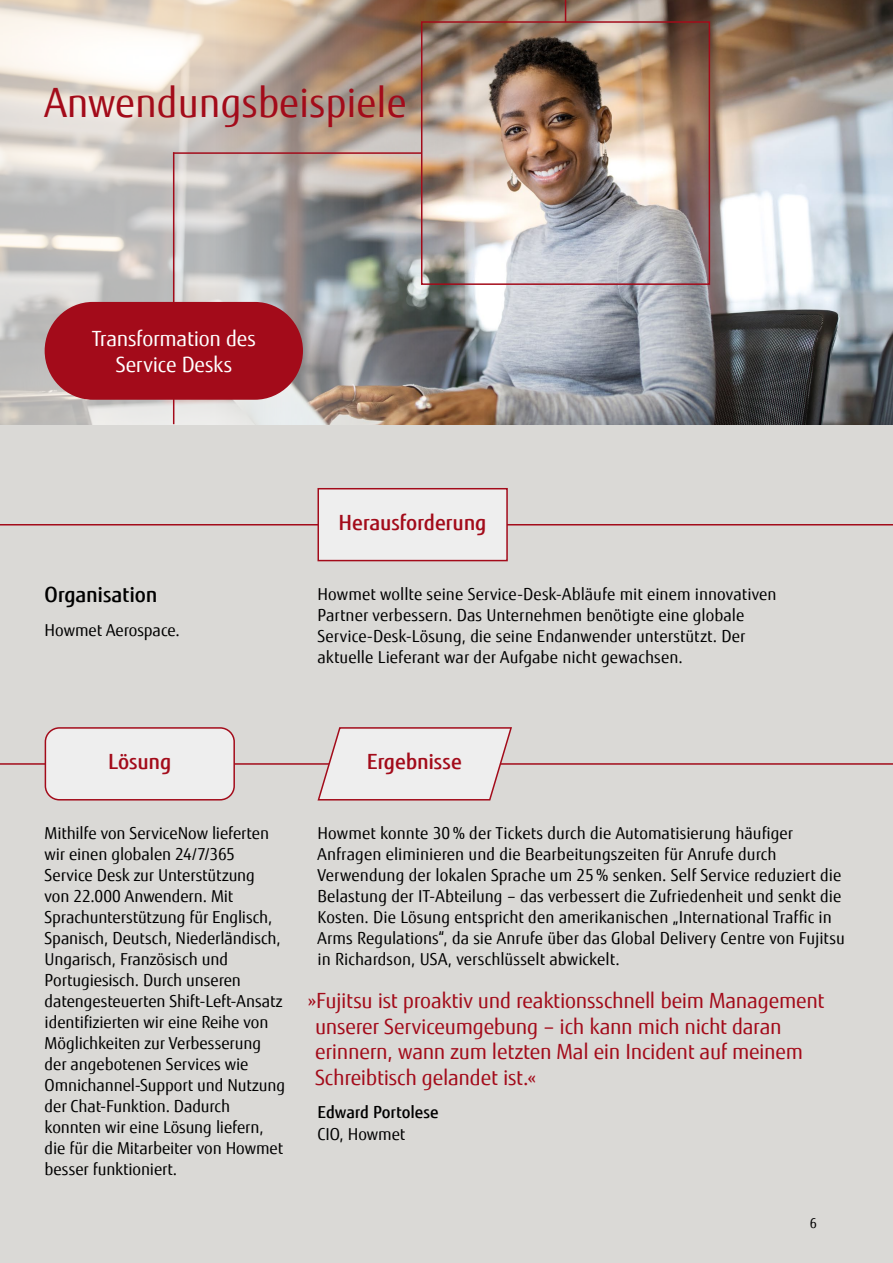
<style>
.page{position:relative;width:893px;height:1263px;background:#dad9d6}
.page>*{position:absolute;margin:0;border:0;box-sizing:border-box;transform-origin:0 0}
.t1{font:40.5px "Fujitsu Sans";color:#a30b1a}
.t2{font:21px/25.5px "Fujitsu Sans";letter-spacing:-.015em;color:#a30b1a}
.t3{font:500 21px "Fujitsu Sans";letter-spacing:-.01em;color:#a30b1a}
.t4{font:21px/25.5px "Fujitsu Sans";letter-spacing:-.01em;color:#fff;text-align:center}
.t5{font:500 21px "Fujitsu Sans";letter-spacing:-.015em;color:#000}
.t6{font:16.5px/21px "Fujitsu Sans";color:#000}
.t7{font:500 16.5px "Fujitsu Sans";color:#000}
.t8{font:13.5px "Fujitsu Sans";color:#000}
</style>
<div class="page">
<img style="left:446px;top:0;width:447px;height:424px">
<img style="left:0;top:0;width:446px;height:424px">
<svg style="left:565px;top:0;width:1px;height:21px"></svg>
<hr style="left:173px;top:152px;width:1px;height:272px;background:#a30b1a">
<div style="left:421px;top:21px;width:289px;height:264px;border:2px solid #a30b1a"></div>
<hr style="left:173px;top:152px;width:249px;height:2px;background:#a30b1a">
<hr style="left:0;top:763px;width:893px;height:2px;background:#a30b1a">
<hr style="left:0;top:524px;width:893px;height:1px;background:#a30b1a">
<div style="left:318px;top:489px;width:189px;height:72px;background:#eee"></div>
<div style="left:317px;top:488px;width:191px;height:73px;border:2px solid #a30b1a"></div>
<div style="left:45px;top:728px;width:189px;height:72px;background:#eee;border-radius:14px"></div>
<div style="left:45px;top:727px;width:190px;height:73px;border:2px solid #a30b1a;border-radius:14px"></div>
<svg style="left:316px;top:727px;width:197px;height:74px;background:#e7dfdf"></svg>
<div style="left:45px;top:302px;width:258px;height:98px;background:#a30b1a;border-radius:49px"></div>
<h1 class="t1" style="left:45px;top:78px;width:364px">Anwendungsbeispiele</h1>
<p class="t4" style="left:92px;top:326px;width:165px">Transformation des<br>Service Desks</p>
<p class="t5" style="left:45px;top:581px;width:114px">Organisation</p>
<p class="t6" style="left:45px;top:619px;width:137px">Howmet Aerospace.</p>
<p class="t3" style="left:339px;top:510px;width:150px">Herausforderung</p>
<p class="t6" style="left:317px;top:583px;width:461px">Howmet wollte seine Service-Desk-Abläufe mit einem innovativen Partner verbessern. Das Unternehmen benötigte eine globale Service-Desk-Lösung, die seine Endanwender unterstützt. Der aktuelle Lieferant war der Aufgabe nicht gewachsen.</p>
<p class="t3" style="left:108px;top:749px;width:65px">Lösung</p>
<p class="t3" style="left:367px;top:749px;width:97px">Ergebnisse</p>
<p class="t6" style="left:45px;top:823px;width:242px">Mithilfe von ServiceNow lieferten wir einen globalen 24/7/365<br>Service Desk zur Unterstützung<br>von 22.000 Anwendern. Mit<br>Sprachunterstützung für Englisch,<br>Spanisch, Deutsch, Niederländisch,<br>Ungarisch, Französisch und<br>Portugiesisch. Durch unseren datengesteuerten Shift-Left-Ansatz identifizierten wir eine Reihe von<br>Möglichkeiten zur Verbesserung der angebotenen Services wie<br>Omnichannel-Support und Nutzung der Chat-Funktion. Dadurch konnten wir eine Lösung liefern, die für die Mitarbeiter von Howmet besser funktioniert.</p>
<p class="t6" style="left:317px;top:823px;width:529px">Howmet konnte 30% der Tickets durch die Automatisierung häufiger Anfragen eliminieren und die Bearbeitungszeiten für Anrufe durch Verwendung der lokalen Sprache um 25% senken. Self Service reduziert die Belastung der IT-Abteilung – das verbessert die Zufriedenheit und senkt die Kosten. Die Lösung entspricht den amerikanischen „International Traffic in Arms Regulations“, da sie Anrufe über das Global Delivery Centre von Fujitsu in Richardson, USA, verschlüsselt abwickelt.</p>
<p class="t2" style="left:315px;top:988px;width:511px;text-indent:-7px">»Fujitsu ist proaktiv und reaktionsschnell beim Management unserer Serviceumgebung – ich kann mich nicht daran erinnern, wann zum letzten Mal ein Incident auf meinem Schreibtisch gelandet ist.«</p>
<p class="t7" style="left:317px;top:1102px;width:123px">Edward Portolese</p>
<p class="t6" style="left:317px;top:1123px;width:89px">CIO, Howmet</p>
<p class="t8" style="left:810px;top:1215px;width:9px">6</p>
</div>
